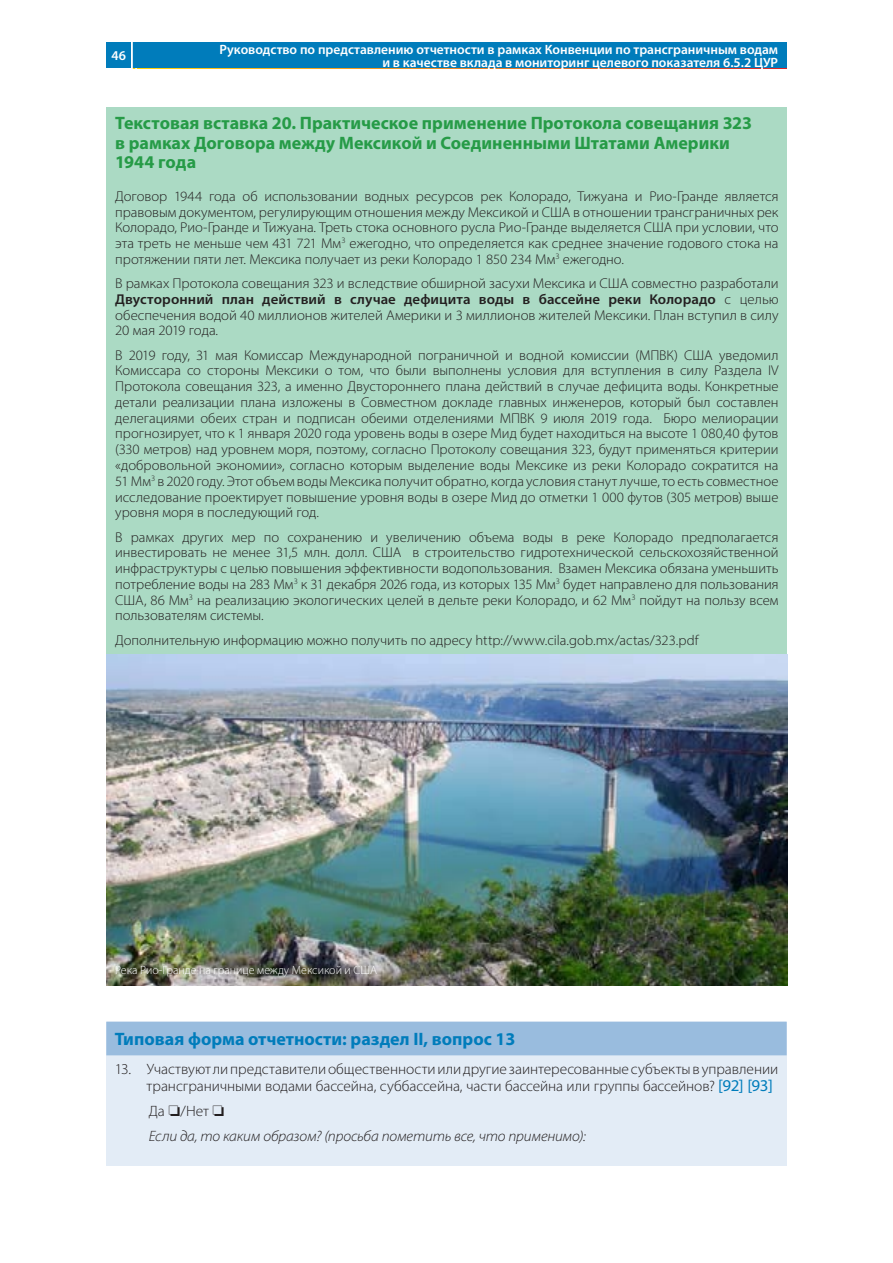
<style>
.page{position:relative;width:893px;height:1263px;background:#fff}
.page>*{position:absolute;margin:0;border:0;box-sizing:border-box;transform-origin:0 0}
.Box_titre{font:700 18px/19.5px "Myriad Pro";color:#269b47}
.Titre_template{font:700 18px "Myriad Pro";color:#007cbb}
.Text_courant{font:300 15px/16.5px "Myriad Pro";letter-spacing:-.005em;color:#231f20}
.Text_courant-2{font:italic 300 15px "Myriad Pro";letter-spacing:-.01em;color:#231f20}
.Box_texte{font:300 14.25px/15.8px "Myriad Pro";color:#231f20;text-align:justify}
.Box_texte-2{font:300 14.25px/15.8px "Myriad Pro";color:#231f20;text-align:justify;scale:1.04 1}
.t1{font:600 13.5px/13.5px "Myriad Pro";color:#fff;text-align:right}
.Crédit_photo{font:300 12px "Myriad Pro";color:#fff}
.s1{font-weight:600}
.s2{font-weight:400;font-size:16.5px;color:#007cbb}
</style>
<div class="page">
<div style="left:106px;top:43px;width:681px;height:25px;background:#007cbb"></div>
<hr style="left:131px;top:30px;width:2px;height:50px;background:#fff">
<div style="left:107px;top:107px;width:680px;height:548px;background:#abdac4"></div>
<img style="left:107px;top:655px;width:680px;height:330px">
<div style="left:106px;top:1023px;width:681px;height:143px;background:#e3ecf6"></div>
<div style="left:106px;top:1021px;width:681px;height:34px;background:#99bcde"></div>
<p class="t1" style="left:111px;top:49px;width:16px">46</p>
<p class="t1" style="left:220px;top:42px;width:560px">Руководство по представлению отчетности в рамках Конвенции по трансграничным водам и в качестве вклада в мониторинг целевого показателя 6.5.2 ЦУР</p>
<p class="Box_titre" style="left:115px;top:113px;width:638px">Текстовая вставка 20. Практическое применение Протокола совещания 323 в рамках Договора между Мексикой и Соединенными Штатами Америки<br>1944 года</p>
<p class="Box_texte" style="left:115px;top:188px;width:665px">Договор 1944 года об использовании водных ресурсов рек Колорадо, Тижуана и Рио-Гранде является правовым документом, регулирующим отношения между Мексикой и США в отношении трансграничных рек Колорадо, Рио-Гранде и Тижуана. Треть стока основного русла Рио-Гранде выделяется США при условии, что эта треть не меньше чем 431 721 Мм<sup>3</sup> ежегодно, что определяется как среднее значение годового стока на протяжении пяти лет. Мексика получает из реки Колорадо 1 850 234 Мм<sup>3</sup> ежегодно.</p>
<p class="Box_texte-2" style="left:115px;top:275px;width:639px">В рамках Протокола совещания 323 и вследствие обширной засухи Мексика и США совместно разработали <span class="s1">Двусторонний план действий в случае дефицита воды в бассейне реки Колорадо</span> с целью обеспечения водой 40 миллионов жителей Америки и 3 миллионов жителей Мексики. План вступил в силу 20 мая 2019 года.</p>
<p class="Box_texte" style="left:115px;top:347px;width:665px">В 2019 году, 31 мая Комиссар Международной пограничной и водной комиссии (МПВК) США уведомил Комиссара со стороны Мексики о том, что были выполнены условия для вступления в силу Раздела IV Протокола совещания 323, а именно Двустороннего плана действий в случае дефицита воды. Конкретные детали реализации плана изложены в Совместном докладе главных инженеров, который был составлен делегациями обеих стран и подписан обеими отделениями МПВК 9 июля 2019 года. Бюро мелиорации прогнозирует, что к 1 января 2020 года уровень воды в озере Мид будет находиться на высоте 1 080,40 футов (330 метров) над уровнем моря, поэтому, согласно Протоколу совещания 323, будут применяться критерии «добровольной экономии», согласно которым выделение воды Мексике из реки Колорадо сократится на 51 Мм<sup>3</sup> в 2020 году. Этот объем воды Мексика получит обратно, когда условия станут лучше, то есть совместное исследование проектирует повышение уровня воды в озере Мид до отметки 1 000 футов (305 метров) выше уровня моря в последующий год.</p>
<p class="Box_texte" style="left:115px;top:529px;width:665px">В рамках других мер по сохранению и увеличению объема воды в реке Колорадо предполагается инвестировать не менее 31,5 млн. долл. США в строительство гидротехнической сельскохозяйственной инфраструктуры с целью повышения эффективности водопользования. Взамен Мексика обязана уменьшить потребление воды на 283 Мм<sup>3</sup> к 31 декабря 2026 года, из которых 135 Мм<sup>3</sup> будет направлено для пользования США, 86 Мм<sup>3</sup> на реализацию экологических целей в дельте реки Колорадо, и 62 Мм<sup>3</sup> пойдут на пользу всем пользователям системы.</p>
<p class="Box_texte" style="left:115px;top:632px;width:585px">Дополнительную информацию можно получить по адресу http://www.cila.gob.mx/actas/323.pdf</p>
<p class="Crédit_photo" style="left:115px;top:963px;width:263px">Река Рио-Гранде на границе между Мексикой и США</p>
<p class="Titre_template" style="left:115px;top:1027px;width:402px">Типовая форма отчетности: раздел II, вопрос 13</p>
<p class="Text_courant" style="left:147px;top:1060px;width:633px;text-indent:-32px">13. Участвуют ли представители общественности или другие заинтересованные субъекты в управлении трансграничными водами бассейна, суббассейна, части бассейна или группы бассейнов? <span class="s2">[92] [93]</span></p>
<p class="Text_courant" style="left:149px;top:1102px;width:77px">Да ❏/Нет ❏</p>
<p class="Text_courant-2" style="left:149px;top:1126px;width:438px">Если да, то каким образом? (просьба пометить все, что применимо):</p>
</div>
